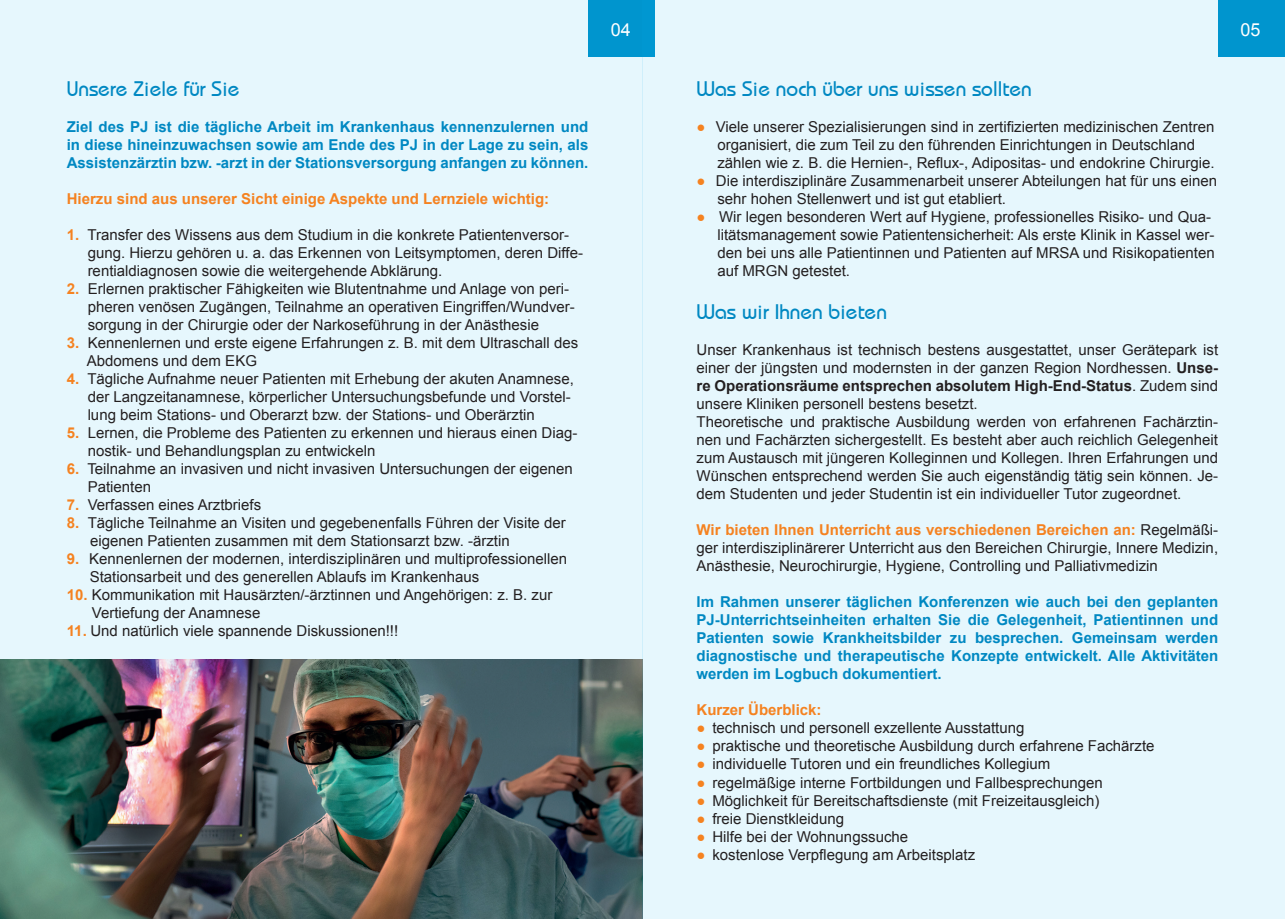
<style>
.page{position:relative;width:1285px;height:919px;background:#fff}
.page>*{position:absolute;margin:0;border:0;box-sizing:border-box;transform-origin:0 0}
.t1{font:21px "Bimini Normal";color:#0088c2}
.t2{font:18px "Arial";color:#fff}
.t3{font:15px/18px "Arial";color:#231f20}
.t4{font:700 15px/18px "Arial";color:#0088c2;text-align:justify}
.t5{font:700 15px "Arial";color:#f58220}
.s1{font-weight:700;color:#f58220}
.s2{font-family:"Arial Narrow";color:#f58220}
.s3{font-weight:700}
</style>
<div class="page">
<div style="left:0;top:0;width:642px;height:918px;background:#e6f7fd"></div>
<div style="left:588px;top:0;width:67px;height:56px;background:#0095ce"></div>
<img style="left:0;top:659px;width:642px;height:259px">
<div style="left:642px;top:0;width:642px;height:918px;background:#e6f7fd"></div>
<div style="left:1217px;top:0;width:67px;height:56px;background:#0095ce"></div>
<h1 class="t1" style="left:67px;top:76px;width:174px">Unsere Ziele für Sie</h1>
<p class="t4" style="left:67px;top:118px;width:523px">Ziel des PJ ist die tägliche Arbeit im Krankenhaus kennenzulernen und in diese hineinzuwachsen sowie am Ende des PJ in der Lage zu sein, als Assistenzärztin bzw. -arzt in der Stationsversorgung anfangen zu können.</p>
<p class="t5" style="left:67px;top:188px;width:484px">Hierzu sind aus unserer Sicht einige Aspekte und Lernziele wichtig:</p>
<p class="t3" style="left:88px;top:225px;width:496px;text-indent:-21px"><span class="s1">1.</span> Transfer des Wissens aus dem Studium in die konkrete Patientenversor&shy;gung. Hierzu gehören u. a. das Erkennen von Leitsymptomen, deren Diffe&shy;rentialdiagnosen sowie die weitergehende Abklärung.</p>
<p class="t3" style="left:88px;top:279px;width:488px;text-indent:-21px"><span class="s1">2.</span> Erlernen praktischer Fähigkeiten wie Blutentnahme und Anlage von peri&shy;pheren venösen Zugängen, Teilnahme an operativen Eingriffen/Wundver&shy;sorgung in der Chirurgie oder der Narkoseführung in der Anästhesie</p>
<p class="t3" style="left:87px;top:333px;width:493px;text-indent:-20px"><span class="s1">3.</span> Kennenlernen und erste eigene Erfahrungen z. B. mit dem Ultraschall des<br>Abdomens und dem EKG</p>
<p class="t3" style="left:88px;top:369px;width:487px;text-indent:-21px"><span class="s1">4.</span> Tägliche Aufnahme neuer Patienten mit Erhebung der akuten Anamnese, der Langzeitanamnese, körperlicher Untersuchungsbefunde und Vorstel&shy;lung beim Stations- und Oberarzt bzw. der Stations- und Oberärztin</p>
<p class="t3" style="left:88px;top:423px;width:491px;text-indent:-21px"><span class="s1">5.</span> Lernen, die Probleme des Patienten zu erkennen und hieraus einen Diag&shy;nostik- und Behandlungsplan zu entwickeln</p>
<p class="t3" style="left:88px;top:459px;width:486px;text-indent:-21px"><span class="s1">6.</span> Teilnahme an invasiven und nicht invasiven Untersuchungen der eigenen<br>Patienten</p>
<p class="t3" style="left:67px;top:495px;width:196px"><span class="s1">7.</span> Verfassen eines Arztbriefs</p>
<p class="t3" style="left:90px;top:513px;width:477px;text-indent:-23px"><span class="s1">8.</span> Tägliche Teilnahme an Visiten und gegebenenfalls Führen der Visite der eigenen Patienten zusammen mit dem Stationsarzt bzw. -ärztin</p>
<p class="t3" style="left:90px;top:549px;width:478px;text-indent:-23px"><span class="s1">9.</span> Kennenlernen der modernen, interdisziplinären und multiprofessionellen<br>Stationsarbeit und des generellen Ablaufs im Krankenhaus</p>
<p class="t3" style="left:92px;top:585px;width:462px;text-indent:-25px"><span class="s1">10.</span> Kommunikation mit Hausärzten/-ärztinnen und Angehörigen: z. B. zur<br>Vertiefung der Anamnese</p>
<p class="t3" style="left:67px;top:621px;width:333px"><span class="s1">11.</span> Und natürlich viele spannende Diskussionen!!!</p>
<p class="t2" style="left:610px;top:18px;width:22px">04</p>
<h1 class="t1" style="left:696px;top:76px;width:336px">Was Sie noch über uns wissen sollten</h1>
<p class="t3" style="left:717px;top:118px;width:498px;text-indent:-21px"><span class="s2">●</span> Viele unserer Spezialisierungen sind in zertifizierten medizinischen Zentren organisiert, die zum Teil zu den führenden Einrichtungen in Deutschland zählen wie z. B. die Hernien-, Reflux-, Adipositas- und endokrine Chirurgie.</p>
<p class="t3" style="left:717px;top:172px;width:501px;text-indent:-21px"><span class="s2">●</span> Die interdisziplinäre Zusammenarbeit unserer Abteilungen hat für uns einen sehr hohen Stellenwert und ist gut etabliert.</p>
<p class="t3" style="left:717px;top:208px;width:498px;text-indent:-21px"><span class="s2">●</span> Wir legen besonderen Wert auf Hygiene, professionelles Risiko- und Qua&shy;litätsmanagement sowie Patientensicherheit: Als erste Klinik in Kassel wer&shy;den bei uns alle Patientinnen und Patienten auf MRSA und Risikopatienten auf MRGN getestet.</p>
<h1 class="t1" style="left:696px;top:299px;width:192px">Was wir Ihnen bieten</h1>
<p class="t3" style="left:696px;top:341px;width:523px">Unser Krankenhaus ist technisch bestens ausgestattet, unser Gerätepark ist einer der jüngsten und modernsten in der ganzen Region Nordhessen. <span class="s3">Unse&shy;re Operationsräume entsprechen absolutem High-End-Status</span>. Zudem sind unsere Kliniken personell bestens besetzt.<br>Theoretische und praktische Ausbildung werden von erfahrenen Fachärztin&shy;nen und Fachärzten sichergestellt. Es besteht aber auch reichlich Gelegenheit zum Austausch mit jüngeren Kolleginnen und Kollegen. Ihren Erfahrungen und Wünschen entsprechend werden Sie auch eigenständig tätig sein können. Je&shy;dem Studenten und jeder Studentin ist ein individueller Tutor zugeordnet.</p>
<p class="t3" style="left:696px;top:521px;width:523px;text-align:justify"><span class="s1">Wir bieten Ihnen Unterricht aus verschiedenen Bereichen an:</span> Regelmäßi&shy;ger interdisziplinärerer Unterricht aus den Bereichen Chirurgie, Innere Medizin, Anästhesie, Neurochirurgie, Hygiene, Controlling und Palliativmedizin</p>
<p class="t4" style="left:696px;top:593px;width:523px">Im Rahmen unserer täglichen Konferenzen wie auch bei den geplanten PJ-Unterrichtseinheiten erhalten Sie die Gelegenheit, Patientinnen und Patienten sowie Krankheitsbilder zu besprechen. Gemeinsam werden diagnostische und therapeutische Konzepte entwickelt. Alle Aktivitäten werden im Logbuch dokumentiert.</p>
<p class="t5" style="left:696px;top:700px;width:127px">Kurzer Überblick:</p>
<p class="t3" style="left:696px;top:719px;width:329px"><span class="s2">●</span> technisch und personell exzellente Ausstattung</p>
<p class="t3" style="left:696px;top:737px;width:459px"><span class="s2">●</span> praktische und theoretische Ausbildung durch erfahrene Fachärzte</p>
<p class="t3" style="left:696px;top:755px;width:355px"><span class="s2">●</span> individuelle Tutoren und ein freundliches Kollegium</p>
<p class="t3" style="left:696px;top:773px;width:408px"><span class="s2">●</span> regelmäßige interne Fortbildungen und Fallbesprechungen</p>
<p class="t3" style="left:696px;top:791px;width:404px"><span class="s2">●</span> Möglichkeit für Bereitschaftsdienste (mit Freizeitausgleich)</p>
<p class="t3" style="left:696px;top:809px;width:149px"><span class="s2">●</span> freie Dienstkleidung</p>
<p class="t3" style="left:696px;top:827px;width:213px"><span class="s2">●</span> Hilfe bei der Wohnungssuche</p>
<p class="t3" style="left:696px;top:845px;width:280px"><span class="s2">●</span> kostenlose Verpflegung am Arbeitsplatz</p>
<p class="t2" style="left:1240px;top:18px;width:22px">05</p>
</div>
